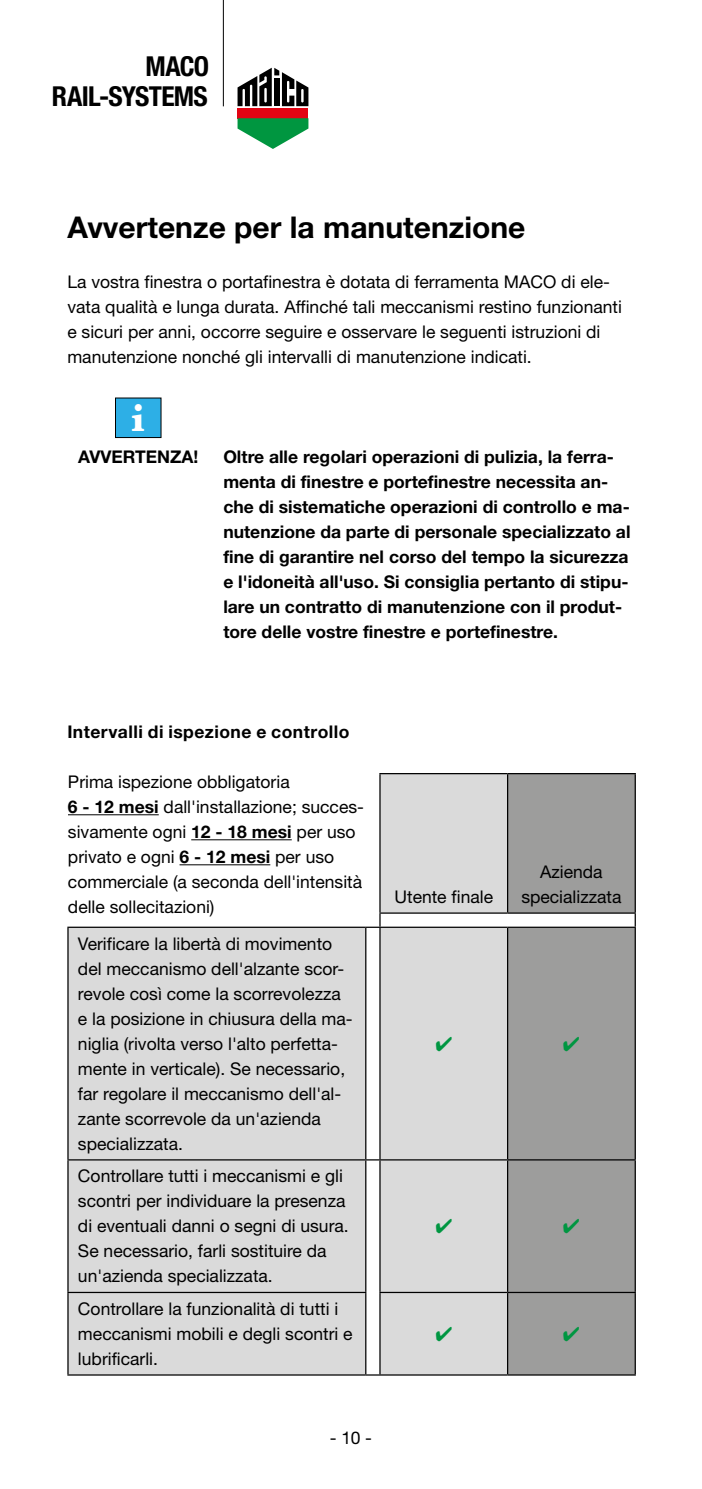
<style>
.page{position:relative;width:702px;height:1489px;background:#fff}
.page>*{position:absolute;margin:0;border:0;box-sizing:border-box;transform-origin:0 0}
.SYMBOL_-_Body_bold{font:700 40px "Baskerville";color:#fff}
.Headline_bold_-_DARK{font:700 30px "Helvetica Neue LT Pro";color:#000}
.t1{font:700 condensed 27.5px/30px "Helvetica Neue LT Pro";letter-spacing:-.025em;color:#000;text-align:right}
.TABLE_-_Body_-_DARK{font:17.5px/25px "Helvetica Neue LT Pro";color:#000}
.Body_-_DARK{font:17.5px/25px "Helvetica Neue LT Pro";color:#000}
.Body_bold_-_DARK{font:700 17.5px/25px "Helvetica Neue LT Pro";color:#000}
.TABLE_-_Body_mittle{font:17.5px/25px "Helvetica Neue LT Pro";color:#000;text-align:center}
.Sub-Headline_-_DARK{font:700 17.5px "Helvetica Neue LT Pro";letter-spacing:.025em;color:#000}
.SYMBOL_-_Body_bold-2{font:700 17.5px "Helvetica Neue LT Pro";color:#000}
.s1{font-weight:700}
</style>
<div class="page">
<hr style="left:223px;top:0;width:1px;height:106px;background:#000">
<div style="left:237px;top:108px;width:71px;height:10px;background:#e30413"></div>
<svg style="left:237px;top:118px;width:71px;height:31px"></svg>
<svg style="left:237px;top:68px;width:71px;height:38px"></svg>
<svg style="left:68px;top:774px;width:439px;height:600px;fill:#dadada"></svg>
<div style="left:507px;top:774px;width:127px;height:600px;background:#9d9d9c"></div>
<hr style="left:379px;top:773px;width:128px;height:1px;background:#000">
<hr style="left:379px;top:774px;width:1px;height:138px;background:#000">
<hr style="left:507px;top:773px;width:129px;height:1px;background:#000">
<hr style="left:507px;top:774px;width:1px;height:138px;background:#000">
<hr style="left:634px;top:774px;width:2px;height:138px;background:#000">
<hr style="left:379px;top:912px;width:128px;height:1px;background:#000">
<hr style="left:507px;top:912px;width:129px;height:1px;background:#000">
<svg style="left:634px;top:913px;width:2px;height:13px"></svg>
<hr style="left:67px;top:926px;width:299px;height:1px;background:#000">
<hr style="left:67px;top:927px;width:2px;height:232px;background:#000">
<svg style="left:366px;top:913px;width:14px;height:14px"></svg>
<hr style="left:365px;top:927px;width:1px;height:232px;background:#000">
<hr style="left:380px;top:926px;width:127px;height:1px;background:#000">
<hr style="left:379px;top:927px;width:1px;height:232px;background:#000">
<hr style="left:507px;top:926px;width:129px;height:1px;background:#000">
<hr style="left:507px;top:927px;width:1px;height:232px;background:#000">
<hr style="left:634px;top:927px;width:2px;height:232px;background:#000">
<hr style="left:67px;top:1159px;width:299px;height:1px;background:#000">
<hr style="left:67px;top:1160px;width:2px;height:131px;background:#000">
<svg style="left:366px;top:1159px;width:14px;height:1px"></svg>
<hr style="left:365px;top:1160px;width:1px;height:131px;background:#000">
<hr style="left:380px;top:1159px;width:127px;height:1px;background:#000">
<hr style="left:379px;top:1160px;width:1px;height:131px;background:#000">
<hr style="left:507px;top:1159px;width:129px;height:1px;background:#000">
<hr style="left:507px;top:1160px;width:1px;height:131px;background:#000">
<hr style="left:634px;top:1160px;width:2px;height:131px;background:#000">
<hr style="left:67px;top:1291px;width:299px;height:1px;background:#000">
<hr style="left:67px;top:1292px;width:2px;height:82px;background:#000">
<hr style="left:365px;top:1292px;width:1px;height:82px;background:#000">
<hr style="left:379px;top:1291px;width:128px;height:1px;background:#000">
<hr style="left:379px;top:1292px;width:1px;height:82px;background:#000">
<hr style="left:507px;top:1291px;width:129px;height:1px;background:#000">
<hr style="left:507px;top:1292px;width:1px;height:82px;background:#000">
<hr style="left:634px;top:1292px;width:2px;height:82px;background:#000">
<hr style="left:67px;top:1374px;width:299px;height:1px;background:#000">
<svg style="left:366px;top:1374px;width:14px;height:1px"></svg>
<hr style="left:380px;top:1374px;width:127px;height:1px;background:#000">
<hr style="left:507px;top:1374px;width:129px;height:1px;background:#000">
<hr style="left:68px;top:814px;width:91px;height:1px;background:#000">
<hr style="left:191px;top:839px;width:101px;height:1px;background:#000">
<hr style="left:179px;top:864px;width:91px;height:1px;background:#000">
<div style="left:115px;top:398px;width:46px;height:39px;background:#2dafe6"></div>
<div style="left:115px;top:398px;width:46px;height:40px;border:1px solid #000"></div>
<svg style="left:436px;top:1036px;width:15px;height:14px"></svg>
<svg style="left:563px;top:1036px;width:16px;height:14px"></svg>
<svg style="left:436px;top:1218px;width:15px;height:15px"></svg>
<svg style="left:563px;top:1218px;width:16px;height:15px"></svg>
<svg style="left:436px;top:1326px;width:15px;height:14px"></svg>
<svg style="left:563px;top:1326px;width:16px;height:14px"></svg>
<h3 class="t1" style="left:52px;top:52px;width:159px">MACO<br>RAIL-SYSTEMS</h3>
<p class="Headline_bold_-_DARK" style="left:67px;top:208px;width:459px">Avvertenze per la manutenzione</p>
<p class="Body_-_DARK" style="left:67px;top:268px;width:556px">La vostra finestra o portafinestra è dotata di ferramenta MACO di ele&shy;vata qualità e lunga durata. Affinché tali meccanismi restino funzionanti e sicuri per anni, occorre seguire e osservare le seguenti istruzioni di manutenzione nonché gli intervalli di manutenzione indicati.</p>
<p class="SYMBOL_-_Body_bold" style="left:132px;top:390px;width:15px">i</p>
<p class="SYMBOL_-_Body_bold-2" style="left:78px;top:445px;width:122px">AVVERTENZA!</p>
<p class="Body_bold_-_DARK" style="left:223px;top:443px;width:408px">Oltre alle regolari operazioni di pulizia, la ferra&shy;menta di finestre e portefinestre necessita an&shy;che di sistematiche operazioni di controllo e ma&shy;nutenzione da parte di personale specializzato al fine di garantire nel corso del tempo la sicurezza e l'idoneità all'uso. Si consiglia pertanto di stipu&shy;lare un contratto di manutenzione con il produt&shy;tore delle vostre finestre e portefinestre.</p>
<p class="Sub-Headline_-_DARK" style="left:67px;top:720px;width:284px">Intervalli di ispezione e controllo</p>
<p class="Body_-_DARK" style="left:68px;top:768px;width:223px">Prima ispezione obbligatoria</p>
<p class="Body_-_DARK" style="left:68px;top:793px;width:297px"><span class="s1">6 - 12 mesi</span> dall'installazione; succes&shy;sivamente ogni <span class="s1">12 - 18 mesi</span> per uso privato e ogni <span class="s1">6 - 12 mesi</span> per uso commerciale (a seconda dell'intensità delle sollecitazioni)</p>
<p class="TABLE_-_Body_-_DARK" style="left:78px;top:930px;width:276px">Verificare la libertà di movimento del meccanismo dell'alzante scor&shy;revole così come la scorrevolezza e la posizione in chiusura della ma&shy;niglia (rivolta verso l'alto perfetta&shy;mente in verticale). Se necessario, far regolare il meccanismo dell'al&shy;zante scorrevole da un'azienda specializzata.</p>
<p class="TABLE_-_Body_-_DARK" style="left:78px;top:1163px;width:272px">Controllare tutti i meccanismi e gli scontri per individuare la presenza di eventuali danni o segni di usura.<br>Se necessario, farli sostituire da un'azienda specializzata.</p>
<p class="TABLE_-_Body_-_DARK" style="left:78px;top:1295px;width:276px">Controllare la funzionalità di tutti i meccanismi mobili e degli scontri e lubrificarli.</p>
<p class="TABLE_-_Body_mittle" style="left:394px;top:883px;width:100px">Utente finale</p>
<p class="TABLE_-_Body_-_DARK" style="left:330px;top:1424px;width:44px">- 10 -</p>
<p class="TABLE_-_Body_mittle" style="left:521px;top:858px;width:102px">Azienda specializzata</p>
</div>
